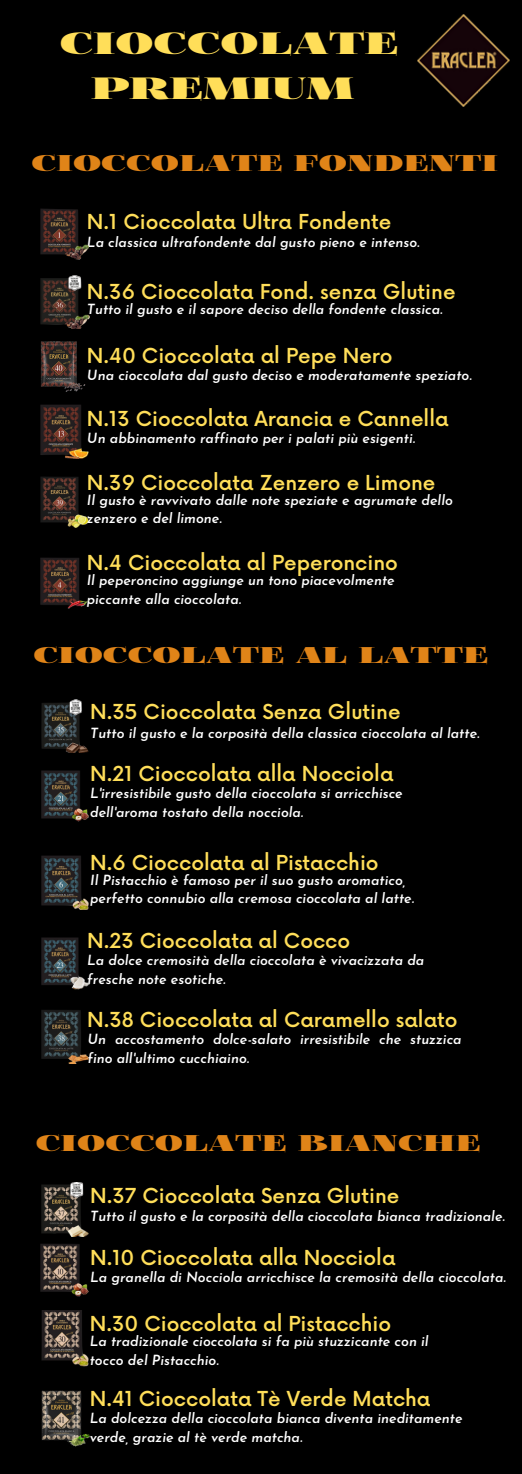
<style>
.page{position:relative;width:522px;height:1474px;background:#fff}
.page>*{position:absolute;margin:0;border:0;box-sizing:border-box;transform-origin:0 0}
.t1{font:47.25px/44.6px "Foglihten Black Pcs";color:#ffde59;text-align:center}
.t2{font:35px "Foglihten Black Pcs";color:#e08418}
.t3{font:500 20.12px "Now";color:#ffde59}
.t4{font:italic 600 14px/18.7px "Josefin Sans";color:#fff}
</style>
<div class="page">
<div style="left:0;top:0;width:521px;height:1474px;background:#000"></div>
<img style="left:40px;top:208px;width:49px;height:52px">
<img style="left:40px;top:275px;width:50px;height:54px">
<img style="left:40px;top:341px;width:46px;height:51px">
<img style="left:40px;top:404px;width:49px;height:54px">
<img style="left:40px;top:476px;width:49px;height:52px">
<img style="left:40px;top:557px;width:49px;height:52px">
<img style="left:41px;top:699px;width:48px;height:54px">
<img style="left:41px;top:770px;width:48px;height:52px">
<img style="left:41px;top:855px;width:48px;height:54px">
<img style="left:41px;top:937px;width:49px;height:53px">
<img style="left:41px;top:1010px;width:48px;height:53px">
<img style="left:41px;top:1183px;width:48px;height:54px">
<img style="left:40px;top:1244px;width:49px;height:53px">
<img style="left:41px;top:1311px;width:48px;height:56px">
<img style="left:41px;top:1390px;width:50px;height:57px">
<img style="left:417px;top:15px;width:92px;height:92px">
<p class="t1" style="left:60px;top:19px;width:340px">Cioccolate<br>PREMIUM</p>
<p class="t2" style="left:32px;top:144px;width:467px">Cioccolate Fondenti</p>
<h3 class="t3" style="left:87px;top:211px;width:306px">N.1 Cioccolata Ultra Fondente</h3>
<p class="t4" style="left:87px;top:234px;width:334px">La classica ultrafondente dal gusto pieno e intenso.</p>
<h2 class="t3" style="left:87px;top:281px;width:369px">N.36 Cioccolata Fond. senza Glutine</h2>
<h3 class="t4" style="left:87px;top:301px;width:357px">Tutto il gusto e il sapore deciso della fondente classica.</h3>
<p class="t3" style="left:87px;top:345px;width:307px">N.40 Cioccolata al Pepe Nero</p>
<h3 class="t4" style="left:87px;top:368px;width:386px">Una cioccolata dal gusto deciso e moderatamente speziato.</h3>
<h1 class="t3" style="left:87px;top:408px;width:362px">N.13 Cioccolata Arancia e Cannella</h1>
<h3 class="t4" style="left:87px;top:430px;width:329px">Un abbinamento raffinato per i palati più esigenti.</h3>
<p class="t3" style="left:87px;top:472px;width:349px">N.39 Cioccolata Zenzero e Limone</p>
<p class="t4" style="left:87px;top:492px;width:367px">Il gusto è ravvivato dalle note speziate e agrumate dello zenzero e del limone.</p>
<p class="t3" style="left:87px;top:552px;width:312px">N.4 Cioccolata al Peperoncino</p>
<p class="t4" style="left:87px;top:572px;width:309px">Il peperoncino aggiunge un tono piacevolmente piccante alla cioccolata.</p>
<p class="t2" style="left:33px;top:636px;width:456px">Cioccolate al Latte</p>
<p class="t3" style="left:90px;top:701px;width:311px">N.35 Cioccolata Senza Glutine</p>
<h3 class="t4" style="left:90px;top:725px;width:390px">Tutto il gusto e la corposità della classica cioccolata al latte.</h3>
<p class="t3" style="left:90px;top:763px;width:304px">N.21 Cioccolata alla Nocciola</p>
<p class="t4" style="left:90px;top:785px;width:314px">L'irresistibile gusto della cioccolata si arricchisce dell'aroma tostato della nocciola.</p>
<h3 class="t3" style="left:90px;top:852px;width:290px">N.6 Cioccolata al Pistacchio</h3>
<h2 class="t4" style="left:90px;top:872px;width:325px">Il Pistacchio è famoso per il suo gusto aromatico, perfetto connubio alla cremosa cioccolata al latte.</h2>
<p class="t3" style="left:87px;top:930px;width:264px">N.23 Cioccolata al Cocco</p>
<h3 class="t4" style="left:87px;top:952px;width:338px">La dolce cremosità della cioccolata è vivacizzata da fresche note esotiche.</h3>
<p class="t3" style="left:87px;top:1009px;width:371px">N.38 Cioccolata al Caramello salato</p>
<p class="t4" style="left:87px;top:1031px;width:375px">Un accostamento dolce-salato irresistibile che stuzzica fino all'ultimo cucchiaino.</p>
<p class="t2" style="left:36px;top:1124px;width:445px">Cioccolate Bianche</p>
<p class="t3" style="left:90px;top:1185px;width:310px">N.37 Cioccolata Senza Glutine</p>
<h3 class="t4" style="left:90px;top:1208px;width:415px">Tutto il gusto e la corposità della cioccolata bianca tradizionale.</h3>
<h3 class="t3" style="left:90px;top:1247px;width:306px">N.10 Cioccolata alla Nocciola</h3>
<p class="t4" style="left:90px;top:1269px;width:416px">La granella di Nocciola arricchisce la cremosità della cioccolata.</p>
<h3 class="t3" style="left:90px;top:1313px;width:302px">N.30 Cioccolata al Pistacchio</h3>
<p class="t4" style="left:90px;top:1334px;width:340px">La tradizionale cioccolata si fa più stuzzicante con il tocco del Pistacchio.</p>
<p class="t3" style="left:90px;top:1388px;width:342px">N.41 Cioccolata Tè Verde Matcha</p>
<p class="t4" style="left:90px;top:1411px;width:374px">La dolcezza della cioccolata bianca diventa ineditamente verde, grazie al tè verde matcha.</p>
</div>
